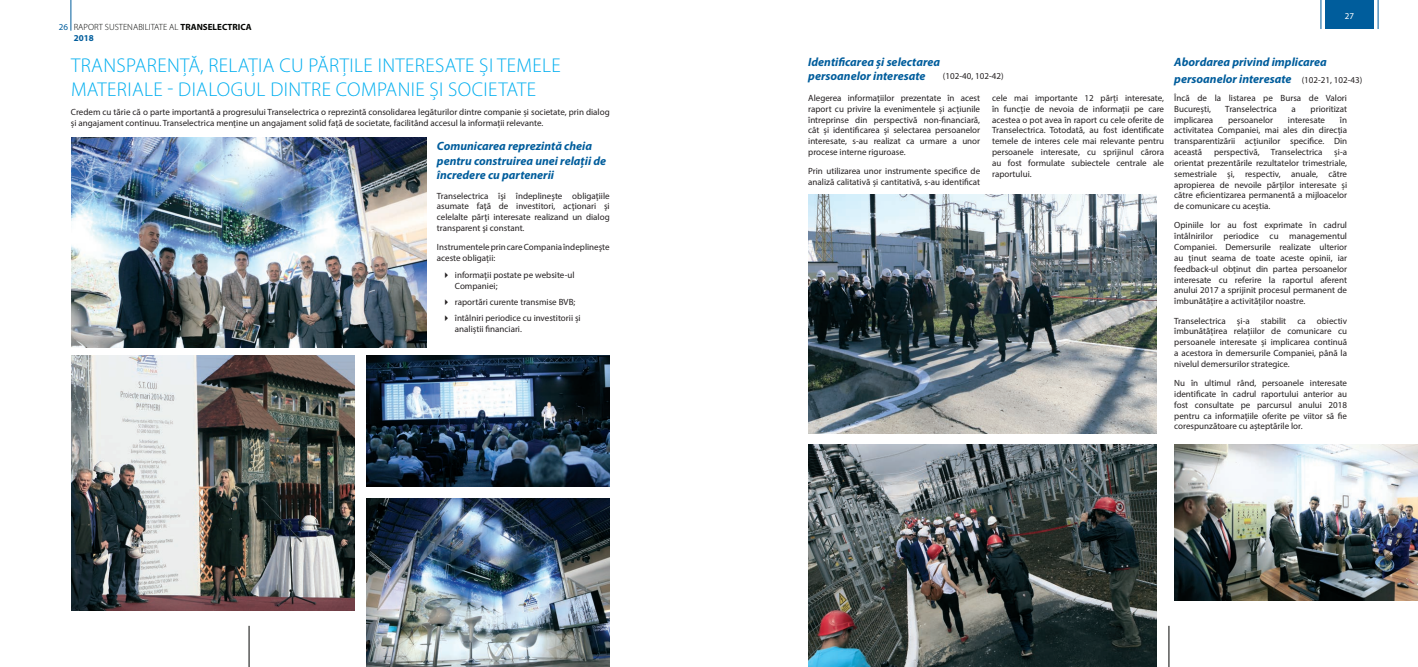
<style>
.page{position:relative;width:1418px;height:667px;background:#fff}
.page>*{position:absolute;margin:0;border:0;box-sizing:border-box;transform-origin:0 0}
.t1{font:300 20px "Myriad Pro";letter-spacing:.02em;color:#00aeef}
.t2{font:italic 700 12px/14.4px "Myriad Pro";color:#005d9c}
.t3{font:9px/10.8px "Myriad Pro";color:#231f20;text-align:justify}
.t4{font:300 9px/10.8px "Myriad Pro";color:#040503}
.t5{font:9px "Myriad Pro";color:#fff}
.s1{font-weight:400;color:#005d9c}
.s2{font-weight:700}
.s3{font-weight:700;color:#005d9c}
</style>
<div class="page">
<hr style="left:70px;top:0;width:1px;height:31px;background:#005d9c">
<hr style="left:1168px;top:625px;width:1px;height:41px;background:#040503">
<svg style="left:1320px;top:0;width:1px;height:29px"></svg>
<svg style="left:1377px;top:0;width:1px;height:29px"></svg>
<hr style="left:248px;top:625px;width:1px;height:41px;background:#040503">
<div style="left:1325px;top:0;width:48px;height:28px;background:#005d9c"></div>
<img style="left:71px;top:137px;width:356px;height:210px">
<img style="left:366px;top:498px;width:243px;height:168px">
<img style="left:366px;top:355px;width:243px;height:131px">
<img style="left:71px;top:355px;width:283px;height:254px">
<img style="left:808px;top:194px;width:348px;height:239px">
<img style="left:808px;top:444px;width:348px;height:222px">
<img style="left:1174px;top:444px;width:243px;height:156px">
<p class="t4" style="left:74px;top:22px;width:179px;text-indent:-15px"><span class="s1">26</span> RAPORT SUSTENABILITATE AL <span class="s2">TRANSELECTRICA<br></span><span class="s3">2018</span></p>
<h1 class="t1" style="left:71px;top:54px;width:335px">TRANSPARENȚĂ, RELAȚIA CU PĂRȚI LE INTERES</h1>
<h1 class="t1" style="left:445px;top:54px;width:65px">ATE ȘI TEME</h1>
<h1 class="t1" style="left:542px;top:54px;width:18px">LE</h1>
<h1 class="t1" style="left:71px;top:78px;width:36px">MATERI</h1>
<h1 class="t1" style="left:132px;top:78px;width:99px">ALE - DIALOGU</h1>
<h1 class="t1" style="left:257px;top:78px;width:105px">L DI NTRE COMP</h1>
<h1 class="t1" style="left:385px;top:78px;width:74px">ANIE ȘI SOCIET</h1>
<h1 class="t1" style="left:506px;top:78px;width:21px">ATE</h1>
<p class="t3" style="left:71px;top:106px;width:540px">Credem cu tărie că o parte importantă a progresului Transelectrica o reprezintă consolidarea legăturilor dintre companie și societate, prin dialog și angajament continuu. Transelectrica menține un angajament solid față de societate, facilitând accesul la informații relevante.</p>
<h2 class="t2" style="left:437px;top:139px;width:171px">Comunicarea reprezintă cheia pentru construirea unei relații de încredere cu partenerii</h2>
<p class="t3" style="left:437px;top:190px;width:174px">Transelectrica îşi îndeplineşte obligaţiile asumate faţă de investitori, acţionari şi celelalte părţi interesate realizand un dialog transparent şi constant.</p>
<p class="t3" style="left:437px;top:242px;width:174px">Instrumentele prin care Compania îndeplineşte aceste obligații:</p>
<p class="t3" style="left:455px;top:269px;width:121px">informaţii postate pe website-ul<br>Companiei;</p>
<p class="t3" style="left:455px;top:293px;width:127px;line-height:16.5px">raportări curente transmise BVB; întâlniri periodice cu investitorii și</p>
<p class="t3" style="left:455px;top:323px;width:69px">analiștii financiari.</p>
<p class="t5" style="left:1344px;top:11px;width:11px">27</p>
<h2 class="t2" style="left:808px;top:54px;width:133px">Identificarea și selectarea persoanelor interesate</h2>
<h2 class="t2" style="left:1174px;top:53px;width:154px;line-height:17.2px">Abordarea privind implicarea persoanelor interesate</h2>
<p class="t3" style="left:808px;top:92px;width:173px">Alegerea informațiilor prezentate în acest raport cu privire la evenimentele și acțiunile întreprinse din perspectivă non-financiară, cât și identificarea și selectarea persoanelor interesate, s-au realizat ca urmare a unor procese interne riguroase.</p>
<p class="t3" style="left:808px;top:165px;width:173px">Prin utilizarea unor instrumente specifice de analiză calitativă și cantitativă, s-au identificat</p>
<p class="t3" style="left:943px;top:71px;width:62px">(102-40, 102-42)</p>
<p class="t3" style="left:1301px;top:74px;width:62px">(102-21, 102-43)</p>
<p class="t3" style="left:1174px;top:92px;width:174px">Încă de la listarea pe Bursa de Valori<br>București,</p>
<p class="t3" style="left:992px;top:92px;width:173px">cele mai importante 12 părți interesate, în funcție de nevoia de informații pe care acestea o pot avea în raport cu cele oferite de Transelectrica. Totodată, au fost identificate temele de interes cele mai relevante pentru persoanele interesate, cu sprijinul cărora au fost formulate subiectele centrale ale raportului.</p>
<p class="t3" style="left:1225px;top:103px;width:53px">Transelectrica</p>
<p class="t3" style="left:1291px;top:103px;width:6px">a</p>
<p class="t3" style="left:1310px;top:103px;width:38px">prioritizat</p>
<p class="t3" style="left:1174px;top:114px;width:41px">implicarea</p>
<p class="t3" style="left:1228px;top:114px;width:46px">persoanelor</p>
<p class="t3" style="left:1287px;top:114px;width:39px">interesate</p>
<p class="t3" style="left:1174px;top:114px;width:174px;text-indent:166px">în activitatea Companiei, mai ales din direcția transparentizării acțiunilor specifice. Din această</p>
<p class="t3" style="left:1213px;top:146px;width:47px">perspectivă,</p>
<p class="t3" style="left:1270px;top:146px;width:53px">Transelectrica</p>
<p class="t3" style="left:1174px;top:146px;width:174px;text-indent:160px">și-a orientat prezentările rezultatelor trimestriale, semestriale și, respectiv, anuale, către apropierea de nevoile părților interesate și către eficientizarea permanentă a mijloacelor de comunicare cu aceștia.</p>
<p class="t3" style="left:1174px;top:220px;width:174px">Opiniile lor au fost exprimate în cadrul întâlnirilor periodice cu managementul Companiei. Demersurile realizate ulterior au ținut seama de toate aceste opinii, iar feedback-ul obținut din partea persoanelor interesate cu referire la raportul aferent anului 2017 a sprijinit procesul permanent de îmbunătățire a activităților noastre.</p>
<p class="t3" style="left:1174px;top:315px;width:174px">Transelectrica și-a stabilit ca obiectiv îmbunătățirea relațiilor de comunicare cu persoanele interesate și implicarea continuă a acestora în demersurile Companiei, până la nivelul demersurilor strategice.</p>
<p class="t3" style="left:1174px;top:377px;width:174px">Nu în ultimul rând, persoanele interesate identificate în cadrul raportului anterior au fost consultate pe parcursul anului 2018 pentru ca informațiile oferite pe viitor să fie corespunzătoare cu așteptările lor.</p>
</div>
